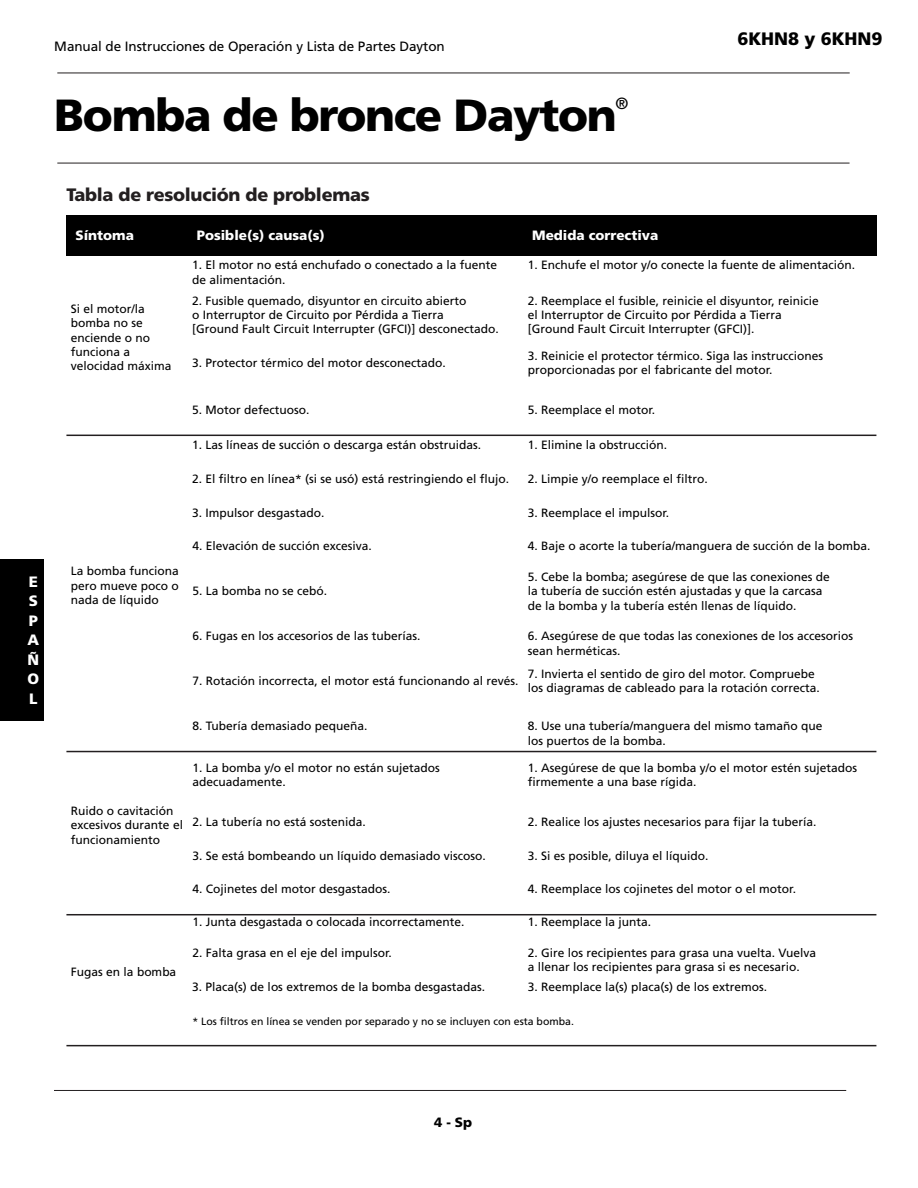
<style>
.page{position:relative;width:918px;height:1188px;background:#fff}
.page>*{position:absolute;margin:0;border:0;box-sizing:border-box;transform-origin:0 0}
.t1{font:900 45px "Frutiger";letter-spacing:-.03em;color:#000}
.t2{font:900 18px "Frutiger";letter-spacing:-.015em;color:#231f20}
.t3{font:900 18px "Frutiger";letter-spacing:-.005em;color:#000}
.t4{font:16.2px "Frutiger";color:#000}
.t5{font:900 15px/19.5px "Frutiger";color:#fff;text-align:justify}
.t6{font:13.5px "Frutiger";letter-spacing:-.005em;color:#000}
.t7{font:900 13.5px "Frutiger";color:#fff}
.t8{font:900 13.5px "Frutiger";color:#000}
.t9{font:12px/14.4px "Frutiger";color:#000}
.t10{font:10.5px "Frutiger";color:#000}
</style>
<div class="page">
<hr style="left:54px;top:1090px;width:792px;height:1px;background:#231f20">
<hr style="left:57px;top:73px;width:793px;height:1px;background:#231f20">
<hr style="left:57px;top:163px;width:793px;height:1px;background:#231f20">
<div style="left:66px;top:216px;width:122px;height:40px;background:#000"></div>
<div style="left:188px;top:216px;width:335px;height:40px;background:#000"></div>
<div style="left:523px;top:216px;width:353px;height:40px;background:#000"></div>
<hr style="left:66px;top:435px;width:810px;height:1px;background:#231f20">
<hr style="left:66px;top:751px;width:810px;height:1px;background:#231f20">
<hr style="left:66px;top:914px;width:810px;height:1px;background:#231f20">
<hr style="left:66px;top:1045px;width:810px;height:1px;background:#231f20">
<div style="left:0;top:559px;width:44px;height:162px;background:#000"></div>
<p class="t6" style="left:54px;top:41px;width:392px">Manual de Instrucciones de Operación y Lista de Partes Dayton</p>
<h2 class="t3" style="left:737px;top:31px;width:146px">6KHN8 y 6KHN9</h2>
<h1 class="t1" style="left:54px;top:97px;width:564px">Bomba de bronce Dayton</h1>
<h3 class="t4" style="left:615px;top:97px;width:14px">®</h3>
<p class="t5" style="left:27px;top:573px;width:13px">E S P A Ñ O L</p>
<h2 class="t2" style="left:66px;top:187px;width:305px">Tabla de resolución de problemas</h2>
<p class="t7" style="left:75px;top:230px;width:60px">Síntoma</p>
<p class="t7" style="left:197px;top:230px;width:129px">Posible(s) causa(s)</p>
<p class="t7" style="left:532px;top:230px;width:128px">Medida correctiva</p>
<p class="t9" style="left:71px;top:302px;width:102px">Si el motor/la bomba no se enciende o no funciona a velocidad máxima</p>
<p class="t9" style="left:71px;top:565px;width:110px;text-align:justify">La bomba funciona pero mueve poco o nada de líquido</p>
<p class="t9" style="left:71px;top:805px;width:114px">Ruido o cavitación excesivos durante el funcionamiento</p>
<p class="t9" style="left:71px;top:966px;width:107px">Fugas en la bomba</p>
<p class="t9" style="left:192px;top:259px;width:306px">1. El motor no está enchufado o conectado a la fuente de alimentación.</p>
<p class="t9" style="left:528px;top:259px;width:329px">1. Enchufe el motor y/o conecte la fuente de alimentación.</p>
<p class="t9" style="left:192px;top:294px;width:308px">2. Fusible quemado, disyuntor en circuito abierto<br>o Interruptor de Circuito por Pérdida a Tierra<br>[Ground Fault Circuit Interrupter (GFCI)] desconectado.</p>
<p class="t9" style="left:528px;top:294px;width:292px">2. Reemplace el fusible, reinicie el disyuntor, reinicie el Interruptor de Circuito por Pérdida a Tierra [Ground Fault Circuit Interrupter (GFCI)].</p>
<p class="t9" style="left:192px;top:357px;width:255px">3. Protector térmico del motor desconectado.</p>
<p class="t9" style="left:528px;top:350px;width:297px">3. Reinicie el protector térmico. Siga las instrucciones proporcionadas por el fabricante del motor.</p>
<p class="t9" style="left:192px;top:404px;width:119px">5. Motor defectuoso.</p>
<p class="t9" style="left:528px;top:404px;width:129px">5. Reemplace el motor.</p>
<p class="t9" style="left:192px;top:439px;width:290px">1. Las líneas de succión o descarga están obstruidas.</p>
<p class="t9" style="left:528px;top:439px;width:141px">1. Elimine la obstrucción.</p>
<p class="t9" style="left:192px;top:472px;width:318px">2. El filtro en línea* (si se usó) está restringiendo el flujo.</p>
<p class="t9" style="left:528px;top:472px;width:182px">2. Limpie y/o reemplace el filtro.</p>
<p class="t9" style="left:192px;top:506px;width:134px">3. Impulsor desgastado.</p>
<p class="t9" style="left:528px;top:506px;width:143px">3. Reemplace el impulsor.</p>
<p class="t9" style="left:192px;top:540px;width:181px">4. Elevación de succión excesiva.</p>
<p class="t9" style="left:528px;top:540px;width:344px">4. Baje o acorte la tubería/manguera de succión de la bomba.</p>
<p class="t9" style="left:192px;top:585px;width:136px">5. La bomba no se cebó.</p>
<p class="t9" style="left:528px;top:570px;width:304px">5. Cebe la bomba; asegúrese de que las conexiones de la tubería de succión estén ajustadas y que la carcasa de la bomba y la tubería estén llenas de líquido.</p>
<p class="t9" style="left:192px;top:630px;width:230px">6. Fugas en los accesorios de las tuberías.</p>
<p class="t9" style="left:528px;top:630px;width:327px">6. Asegúrese de que todas las conexiones de los accesorios sean herméticas.</p>
<p class="t9" style="left:192px;top:675px;width:328px">7. Rotación incorrecta, el motor está funcionando al revés.</p>
<p class="t9" style="left:528px;top:668px;width:294px">7. Invierta el sentido de giro del motor. Compruebe los diagramas de cableado para la rotación correcta.</p>
<p class="t9" style="left:192px;top:720px;width:177px">8. Tubería demasiado pequeña.</p>
<p class="t9" style="left:528px;top:720px;width:296px">8. Use una tubería/manguera del mismo tamaño que los puertos de la bomba.</p>
<p class="t9" style="left:192px;top:761px;width:249px">1. La bomba y/o el motor no están sujetados adecuadamente.</p>
<p class="t9" style="left:528px;top:761px;width:331px">1. Asegúrese de que la bomba y/o el motor estén sujetados firmemente a una base rígida.</p>
<p class="t9" style="left:192px;top:816px;width:175px">2. La tubería no está sostenida.</p>
<p class="t9" style="left:528px;top:816px;width:290px">2. Realice los ajustes necesarios para fijar la tubería.</p>
<p class="t9" style="left:192px;top:849px;width:295px">3. Se está bombeando un líquido demasiado viscoso.</p>
<p class="t9" style="left:528px;top:849px;width:182px">3. Si es posible, diluya el líquido.</p>
<p class="t9" style="left:192px;top:883px;width:200px">4. Cojinetes del motor desgastados.</p>
<p class="t9" style="left:528px;top:883px;width:270px">4. Reemplace los cojinetes del motor o el motor.</p>
<p class="t9" style="left:192px;top:915px;width:274px">1. Junta desgastada o colocada incorrectamente.</p>
<p class="t9" style="left:528px;top:915px;width:125px">1. Reemplace la junta.</p>
<p class="t9" style="left:192px;top:947px;width:201px">2. Falta grasa en el eje del impulsor.</p>
<p class="t9" style="left:528px;top:947px;width:290px">2. Gire los recipientes para grasa una vuelta. Vuelva a llenar los recipientes para grasa si es necesario.</p>
<p class="t9" style="left:192px;top:980px;width:294px">3. Placa(s) de los extremos de la bomba desgastadas.</p>
<p class="t9" style="left:528px;top:980px;width:241px">3. Reemplace la(s) placa(s) de los extremos.</p>
<p class="t10" style="left:192px;top:1017px;width:383px">* Los filtros en línea se venden por separado y no se incluyen con esta bomba.</p>
<p class="t8" style="left:434px;top:1117px;width:39px">4-Sp</p>
</div>
